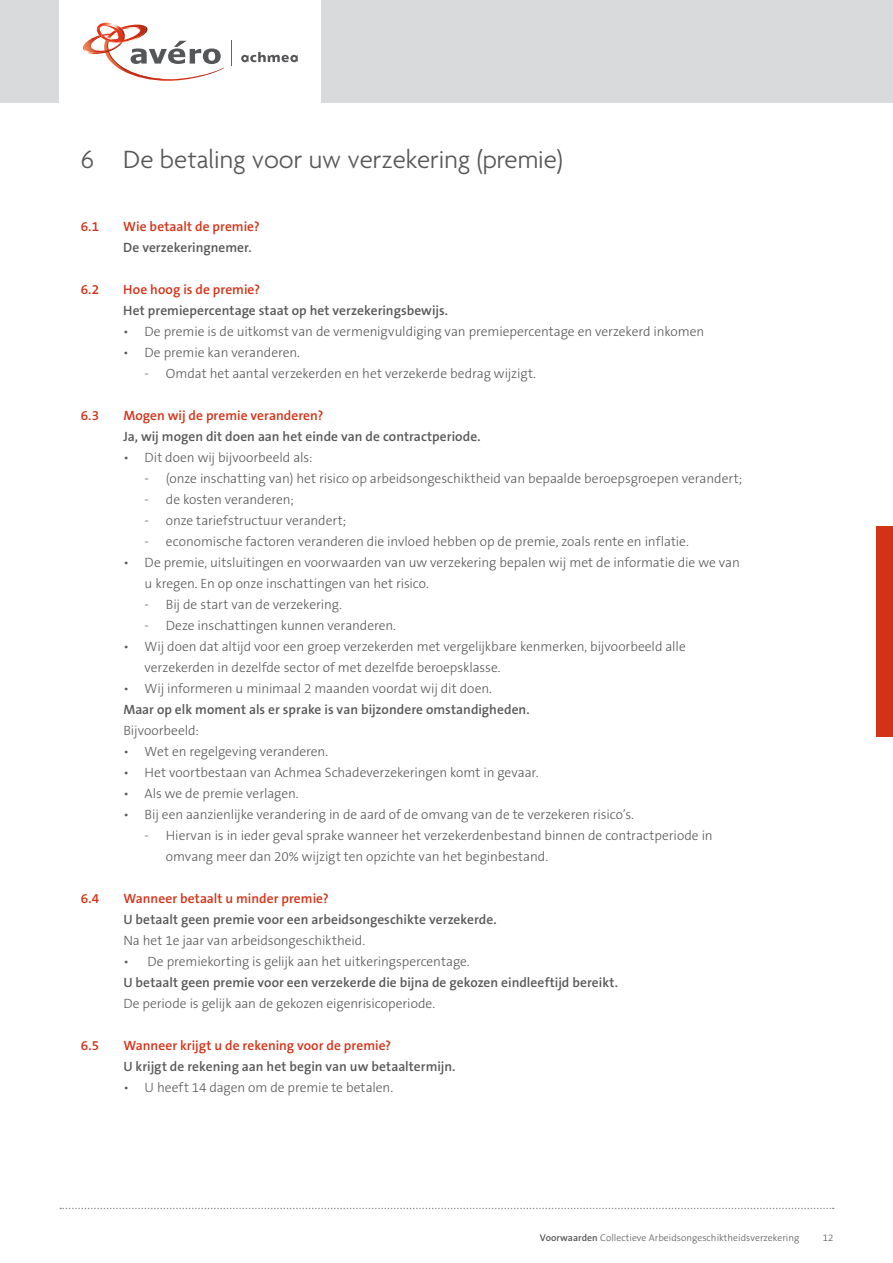
<style>
.page{position:relative;width:893px;height:1263px;background:#fff}
.page>*{position:absolute;margin:0;border:0;box-sizing:border-box;transform-origin:0 0}
.t1{font:300 27px "Agenda";color:#58585a}
.t2{font:300 13.5px/21px "The Sans B3";letter-spacing:-.005em;color:#58585a}
.t3{font:600 13.5px "The Sans B6";letter-spacing:.005em;color:#58585a}
.t4{font:600 13.5px "The Sans B6";letter-spacing:.005em;color:#d43217}
.t5{font:300 9.75px "The Sans B3";letter-spacing:.005em;color:#58585a}
.s1{font-family:"The Sans B6";font-weight:600}
</style>
<div class="page">
<div style="left:0;top:0;width:893px;height:103px;background:#d9dadb"></div>
<div style="left:60px;top:0;width:261px;height:103px;background:#fff"></div>
<svg style="left:241px;top:52px;width:57px;height:10px"></svg>
<svg style="left:83px;top:22px;width:141px;height:59px"></svg>
<svg style="left:231px;top:41px;width:1px;height:25px"></svg>
<svg style="left:60px;top:1208px;width:774px;height:1px"></svg>
<div style="left:876px;top:526px;width:17px;height:211px;background:#d43217"></div>
<h1 class="t1" style="left:81px;top:145px;width:484px">6 De betaling voor uw verzekering (premie)</h1>
<p class="t4" style="left:81px;top:219px;width:20px">6.1</p>
<p class="t4" style="left:123px;top:219px;width:138px">Wie betaalt de premie?</p>
<p class="t3" style="left:123px;top:240px;width:130px">De verzekeringnemer.</p>
<p class="t4" style="left:81px;top:282px;width:20px">6.2</p>
<p class="t4" style="left:123px;top:282px;width:138px">Hoe hoog is de premie?</p>
<p class="t3" style="left:123px;top:303px;width:326px">Het premiepercentage staat op het verzekeringsbewijs.</p>
<p class="t2" style="left:123px;top:322px;width:582px">• De premie is de uitkomst van de vermenigvuldiging van premiepercentage en verzekerd inkomen</p>
<p class="t2" style="left:123px;top:343px;width:178px">• De premie kan veranderen.</p>
<p class="t2" style="left:145px;top:364px;width:393px">- Omdat het aantal verzekerden en het verzekerde bedrag wijzigt.</p>
<p class="t4" style="left:81px;top:408px;width:20px">6.3</p>
<p class="t4" style="left:123px;top:408px;width:202px">Mogen wij de premie veranderen?</p>
<p class="t3" style="left:123px;top:429px;width:359px">Ja, wij mogen dit doen aan het einde van de contractperiode.</p>
<p class="t2" style="left:123px;top:448px;width:191px">• Dit doen wij bijvoorbeeld als:</p>
<p class="t2" style="left:145px;top:469px;width:599px">- (onze inschatting van) het risico op arbeidsongeschiktheid van bepaalde beroepsgroepen verandert;</p>
<p class="t2" style="left:145px;top:490px;width:151px">- de kosten veranderen;</p>
<p class="t2" style="left:145px;top:511px;width:203px">- onze tariefstructuur verandert;</p>
<p class="t2" style="left:145px;top:532px;width:546px">- economische factoren veranderen die invloed hebben op de premie, zoals rente en inflatie.</p>
<p class="t2" style="left:145px;top:553px;width:597px;text-indent:-21px">• De premie, uitsluitingen en voorwaarden van uw verzekering bepalen wij met de informatie die we van u kregen. En op onze inschattingen van het risico.</p>
<p class="t2" style="left:145px;top:595px;width:199px">- Bij de start van de verzekering.</p>
<p class="t2" style="left:145px;top:616px;width:253px">- Deze inschattingen kunnen veranderen.</p>
<p class="t2" style="left:145px;top:637px;width:543px;text-indent:-21px">• Wij doen dat altijd voor een groep verzekerden met vergelijkbare kenmerken, bijvoorbeeld alle verzekerden in dezelfde sector of met dezelfde beroepsklasse.</p>
<p class="t2" style="left:123px;top:679px;width:370px">• Wij informeren u minimaal 2 maanden voordat wij dit doen.</p>
<p class="t3" style="left:123px;top:703px;width:408px">Maar op elk moment als er sprake is van bijzondere omstandigheden.</p>
<p class="t2" style="left:123px;top:721px;width:77px">Bijvoorbeeld:</p>
<p class="t2" style="left:123px;top:742px;width:206px">• Wet en regelgeving veranderen.</p>
<p class="t2" style="left:123px;top:763px;width:417px">• Het voortbestaan van Achmea Schadeverzekeringen komt in gevaar.</p>
<p class="t2" style="left:123px;top:784px;width:177px">• Als we de premie verlagen.</p>
<p class="t2" style="left:123px;top:805px;width:512px">• Bij een aanzienlijke verandering in de aard of de omvang van de te verzekeren risico’s.</p>
<p class="t2" style="left:166px;top:826px;width:548px;text-indent:-21px">- Hiervan is in ieder geval sprake wanneer het verzekerdenbestand binnen de contractperiode in omvang meer dan 20% wijzigt ten opzichte van het beginbestand.</p>
<p class="t4" style="left:81px;top:892px;width:20px">6.4</p>
<p class="t4" style="left:123px;top:892px;width:207px">Wanneer betaalt u minder premie?</p>
<p class="t3" style="left:123px;top:913px;width:375px">U betaalt geen premie voor een arbeidsongeschikte verzekerde.</p>
<p class="t2" style="left:123px;top:931px;width:243px">Na het 1e jaar van arbeidsongeschiktheid.</p>
<p class="t2" style="left:123px;top:952px;width:348px">• De premiekorting is gelijk aan het uitkeringspercentage.</p>
<p class="t3" style="left:123px;top:976px;width:496px">U betaalt geen premie voor een verzekerde die bijna de gekozen eindleeftijd bereikt.</p>
<p class="t2" style="left:123px;top:994px;width:313px">De periode is gelijk aan de gekozen eigenrisicoperiode.</p>
<p class="t4" style="left:81px;top:1039px;width:20px">6.5</p>
<p class="t4" style="left:123px;top:1039px;width:269px">Wanneer krijgt u de rekening voor de premie?</p>
<p class="t3" style="left:123px;top:1060px;width:334px">U krijgt de rekening aan het begin van uw betaaltermijn.</p>
<p class="t2" style="left:123px;top:1078px;width:271px">• U heeft 14 dagen om de premie te betalen.</p>
<p class="t5" style="left:540px;top:1233px;width:261px"><span class="s1">Voorwaarden</span> Collectieve Arbeidsongeschiktheidsverzekering</p>
<p class="t5" style="left:823px;top:1233px;width:12px">12</p>
</div>
